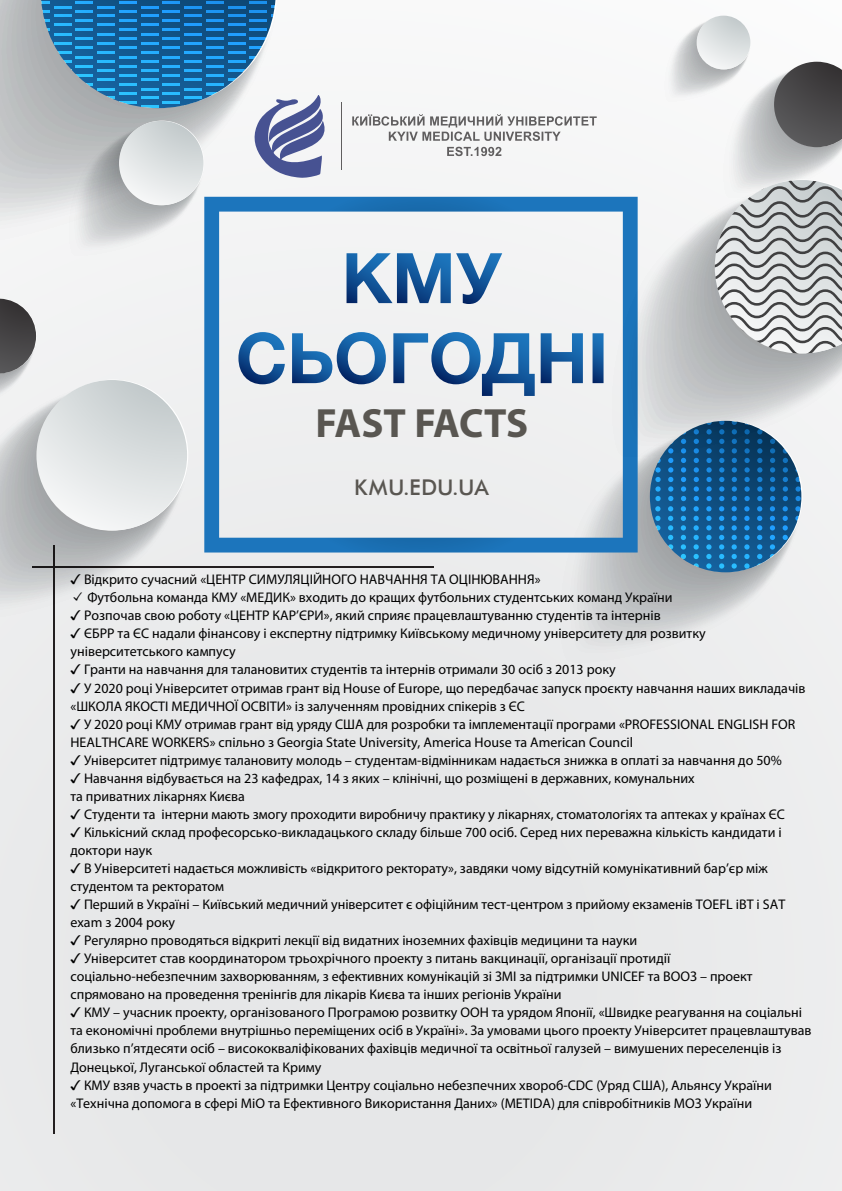
<style>
.page{position:relative;width:842px;height:1191px;background:#fff}
.page>*{position:absolute;margin:0;border:0;box-sizing:border-box;transform-origin:0 0}
.t1{font:700 41px "Myriad Pro";letter-spacing:-.01em;color:#595651}
.t2{font:25px "Futura";color:#595651}
.t3{font:14px/18px "Myriad Pro";color:#000}
.s1{font-family:"Arial Unicode MS"}
.s2{font-family:"Koz Min Pr 6 N"}
</style>
<div class="page">
<div style="left:0;top:0;width:842px;height:1191px;background:linear-gradient(to right,#e7e8e9,#ecedee)"></div>
<div style="left:557px;top:461px;width:246px;height:205px;background:#ececed"></div>
<div style="left:563px;top:461px;width:239px;height:198px;background:#ebeced"></div>
<svg style="left:570px;top:552px;width:231px;height:101px"></svg>
<svg style="left:573px;top:552px;width:228px;height:97px;fill:#e7e8e9"></svg>
<svg style="left:586px;top:552px;width:213px;height:85px"></svg>
<svg style="left:590px;top:552px;width:209px;height:81px"></svg>
<svg style="left:593px;top:552px;width:206px;height:78px"></svg>
<svg style="left:596px;top:461px;width:205px;height:166px"></svg>
<svg style="left:204px;top:197px;width:434px;height:355px"></svg>
<svg style="left:346px;top:253px;width:156px;height:51px"></svg>
<svg style="left:238px;top:332px;width:47px;height:52px"></svg>
<svg style="left:292px;top:332px;width:94px;height:52px"></svg>
<svg style="left:393px;top:332px;width:142px;height:64px"></svg>
<svg style="left:541px;top:333px;width:42px;height:50px"></svg>
<svg style="left:592px;top:333px;width:11px;height:50px"></svg>
<hr style="left:54px;top:545px;width:1px;height:588px;background:#231f20">
<hr style="left:33px;top:566px;width:401px;height:1px;background:#231f20">
<svg style="left:608px;top:184px;width:234px;height:277px;fill:#f0f1f1"></svg>
<svg style="left:612px;top:185px;width:230px;height:272px;fill:#eff0f0"></svg>
<svg style="left:616px;top:185px;width:226px;height:268px;fill:#eeeff0"></svg>
<svg style="left:620px;top:185px;width:222px;height:264px"></svg>
<svg style="left:623px;top:186px;width:219px;height:260px;fill:#1a75bc"></svg>
<svg style="left:627px;top:186px;width:215px;height:256px;fill:#1a75bc"></svg>
<svg style="left:631px;top:187px;width:211px;height:251px;fill:#1a73ba"></svg>
<svg style="left:635px;top:187px;width:207px;height:248px"></svg>
<svg style="left:638px;top:188px;width:204px;height:243px"></svg>
<svg style="left:642px;top:188px;width:200px;height:239px"></svg>
<svg style="left:646px;top:189px;width:196px;height:235px"></svg>
<svg style="left:649px;top:189px;width:193px;height:231px"></svg>
<svg style="left:653px;top:189px;width:189px;height:227px"></svg>
<svg style="left:657px;top:190px;width:185px;height:223px;fill:#d6d8d9"></svg>
<svg style="left:661px;top:17px;width:181px;height:392px"></svg>
<svg style="left:0;top:298px;width:186px;height:303px"></svg>
<div style="left:36px;top:380px;width:151px;height:150px;background:linear-gradient(to bottom,#c8cfd0,#f4f5f5);border-radius:75px"></div>
<svg style="left:352px;top:114px;width:245px;height:27px"></svg>
<svg style="left:447px;top:147px;width:54px;height:9px"></svg>
<hr style="left:341px;top:102px;width:1px;height:68px;background:#605e5f">
<svg style="left:2px;top:0;width:323px;height:257px"></svg>
<h1 class="t1" style="left:316px;top:396px;width:214px">FAST FACTS</h1>
<h2 class="t2" style="left:354px;top:476px;width:137px">KMU.EDU.UA</h2>
<p class="t3" style="left:70px;top:570px;width:471px"><span class="s1">✓</span> Відкрито сучасний «ЦЕНТР СИМУЛЯЦІЙНОГО НАВЧАННЯ ТА ОЦІНЮВАННЯ»</p>
<p class="t3" style="left:70px;top:588px;width:604px"><span class="s2">✓</span> Футбольна команда КМУ «МЕДИК» входить до кращих футбольних студентських команд України</p>
<p class="t3" style="left:70px;top:606px;width:592px"><span class="s1">✓</span> Розпочав свою роботу «ЦЕНТР КАР’ЄРИ», який сприяє працевлаштуванню студентів та інтернів</p>
<p class="t3" style="left:70px;top:624px;width:637px"><span class="s1">✓</span> ЄБРР та ЄС надали фінансову і експертну підтримку Київському медичному університету для розвитку університетського кампусу</p>
<p class="t3" style="left:70px;top:660px;width:547px"><span class="s1">✓</span> Гранти на навчання для талановитих студентів та інтернів отримали 30 осіб з 2013 року</p>
<p class="t3" style="left:70px;top:678px;width:736px"><span class="s1">✓</span> У 2020 році Університет отримав грант від House of Europe, що передбачає запуск проєкту навчання наших викладачів «ШКОЛА ЯКОСТІ МЕДИЧНОЇ ОСВІТИ» із залученням провідних спікерів з ЄС</p>
<p class="t3" style="left:70px;top:714px;width:726px"><span class="s1">✓</span> У 2020 році КМУ отримав грант від уряду США для розробки та імплементації програми «PROFESSIONAL ENGLISH FOR<br>HEALTHCARE WORKERS» спільно з Georgia State University, America House та American Council</p>
<p class="t3" style="left:70px;top:750px;width:713px"><span class="s1">✓</span> Університет підтримує талановиту молодь – студентам-відмінникам надається знижка в оплаті за навчання до 50%</p>
<p class="t3" style="left:70px;top:769px;width:626px"><span class="s1">✓</span> Навчання відбувається на 23 кафедрах, 14 з яких – клінічні, що розміщені в державних, комунальних та приватних лікарнях Києва</p>
<p class="t3" style="left:70px;top:805px;width:716px"><span class="s1">✓</span> Студенти та інтерни мають змогу проходити виробничу практику у лікарнях, стоматологіях та аптеках у країнах ЄС</p>
<p class="t3" style="left:70px;top:823px;width:713px"><span class="s1">✓</span> Кількісний склад професорсько-викладацького складу більше 700 осіб. Серед них переважна кількість кандидати і доктори наук</p>
<p class="t3" style="left:70px;top:859px;width:699px"><span class="s1">✓</span> В Університеті надається можливість «відкритого ректорату», завдяки чому відсутній комунікативний бар’єр між студентом та ректоратом</p>
<p class="t3" style="left:70px;top:895px;width:716px"><span class="s1">✓</span> Перший в Україні – Київський медичний університет є офіційним тест-центром з прийому екзаменів TOEFL iBT i SAT exam з 2004 року</p>
<p class="t3" style="left:70px;top:931px;width:568px"><span class="s1">✓</span> Регулярно проводяться відкриті лекції від видатних іноземних фахівців медицини та науки</p>
<p class="t3" style="left:70px;top:949px;width:684px"><span class="s1">✓</span> Університет став координатором трьохрічного проекту з питань вакцинації, організації протидії соціально-небезпечним захворюванням, з ефективних комунікацій зі ЗМІ за підтримки UNICEF та ВООЗ – проект спрямовано на проведення тренінгів для лікарів Києва та інших регіонів України</p>
<p class="t3" style="left:70px;top:1003px;width:743px"><span class="s1">✓</span> КМУ – учасник проекту, організованого Програмою розвитку ООН та урядом Японії, «Швидке реагування на соціальні та економічні проблеми внутрішньо переміщених осіб в Україні». За умовами цього проекту Університет працевлаштував близько п’ятдесяти осіб – висококваліфікованих фахівців медичної та освітньої галузей – вимушених переселенців із Донецької, Луганської областей та Криму</p>
<p class="t3" style="left:70px;top:1075px;width:703px"><span class="s1">✓</span> КМУ взяв участь в проекті за підтримки Центру соціально небезпечних хвороб-CDC (Уряд США), Альянсу України «Технічна допомога в сфері MiO та Ефективного Використання Даних» (METIDA) для співробітників МОЗ України</p>
</div>
